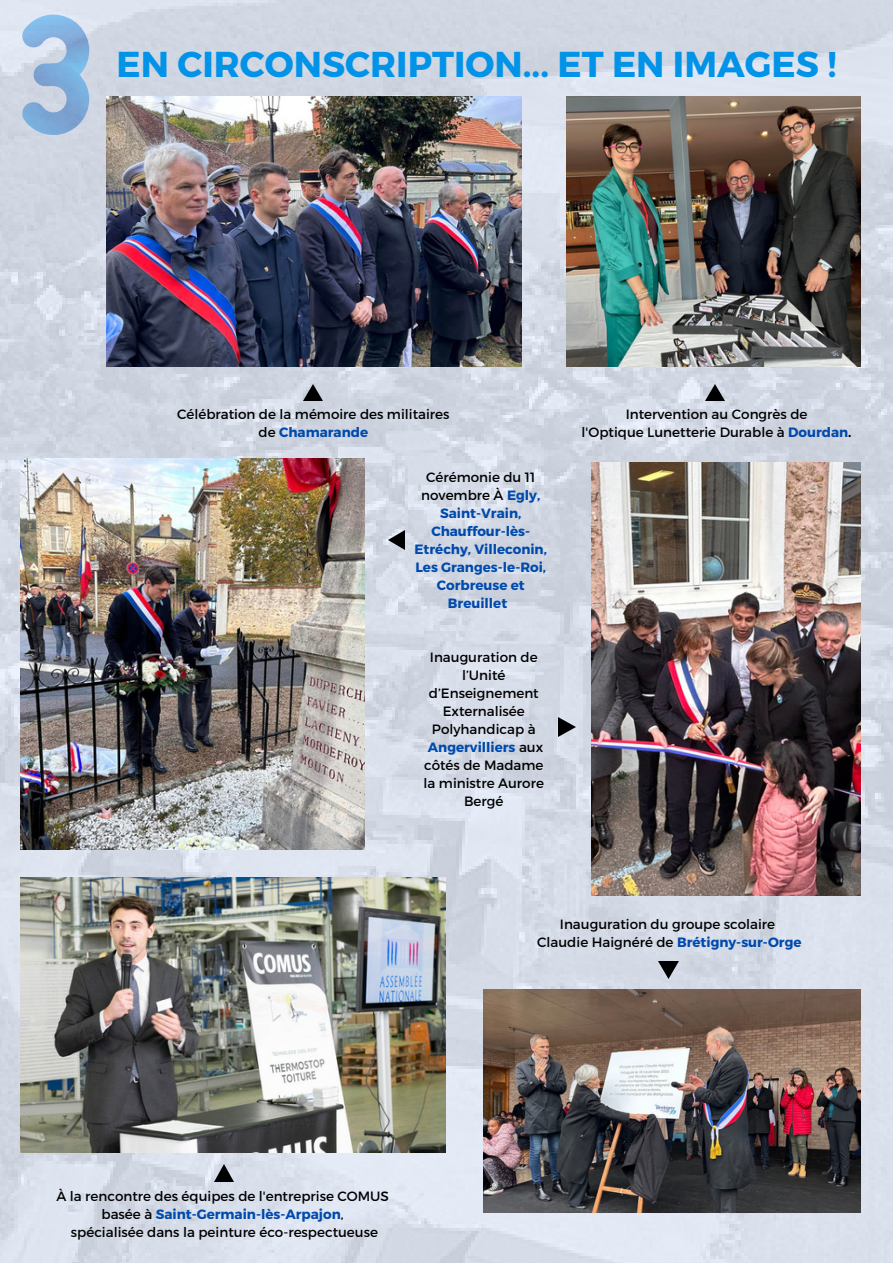
<style>
.page{position:relative;width:893px;height:1264px;background:#fff}
.page>*{position:absolute;margin:0;border:0;box-sizing:border-box;transform-origin:0 0}
.t1{font:700 36px "Montserrat";color:#0093e8}
.t2{font:13.5px/18px "Montserrat";color:#000;text-align:center}
.t3{font:700 13.5px/18px "Montserrat";color:#004aad;text-align:center}
.s1{font-weight:400;color:#000}
.s2{font-weight:700;color:#004aad}
.s3{font-weight:700}
</style>
<div class="page">
<img style="left:0;top:0;width:892px;height:1262px">
<svg style="left:22px;top:15px;width:67px;height:120px;background:#9fbfe0"></svg>
<img style="left:303px;top:384px;width:19px;height:17px">
<img style="left:388px;top:531px;width:17px;height:19px">
<img style="left:558px;top:717px;width:17px;height:19px">
<img style="left:215px;top:1164px;width:19px;height:17px">
<img style="left:658px;top:961px;width:20px;height:17px">
<img style="left:705px;top:384px;width:19px;height:17px">
<img style="left:106px;top:97px;width:415px;height:269px">
<img style="left:566px;top:97px;width:294px;height:269px">
<img style="left:21px;top:459px;width:344px;height:390px">
<img style="left:484px;top:989px;width:376px;height:223px">
<img style="left:21px;top:877px;width:425px;height:275px">
<img style="left:591px;top:462px;width:269px;height:433px">
<p class="t1" style="left:117px;top:41px;width:721px">EN CIRCONSCRIPTION... ET EN IMAGES !</p>
<p class="t2" style="left:177px;top:404px;width:274px">Célébration de la mémoire des militaires</p>
<p class="t3" style="left:258px;top:422px;width:111px"><span class="s1">de</span> Chamarande</p>
<p class="t3" style="left:414px;top:468px;width:134px"><span class="s1">Cérémonie du 11 novembre À</span> Egly,<br>Saint-Vrain,<br>Chauffour-lès-<br>Etréchy, Villeconin,<br>Les Granges-le-Roi,<br>Corbreuse et<br>Breuillet</p>
<p class="t2" style="left:423px;top:647px;width:122px">Inauguration de l’Unité d’Enseignement<br>Externalisée<br>Polyhandicap à<br><span class="s2">Angervilliers</span> aux côtés de Madame la ministre Aurore<br>Bergé</p>
<p class="t2" style="left:625px;top:404px;width:183px">Intervention au Congrès de</p>
<p class="t2" style="left:581px;top:422px;width:271px">l'Optique Lunetterie Durable à <span class="s2">Dourdan</span><span class="s3">.</span></p>
<p class="t2" style="left:56px;top:1186px;width:334px">À la rencontre des équipes de l'entreprise COMUS</p>
<p class="t3" style="left:101px;top:1204px;width:244px"><span class="s1">basée à</span> Saint-Germain-lès-Arpajon<span class="s1">,</span></p>
<p class="t2" style="left:71px;top:1222px;width:308px">spécialisée dans la peinture éco-respectueuse</p>
<p class="t2" style="left:560px;top:914px;width:217px">Inauguration du groupe scolaire</p>
<p class="t2" style="left:537px;top:932px;width:266px">Claudie Haignéré de <span class="s2">Brétigny-sur-Orge</span></p>
</div>
